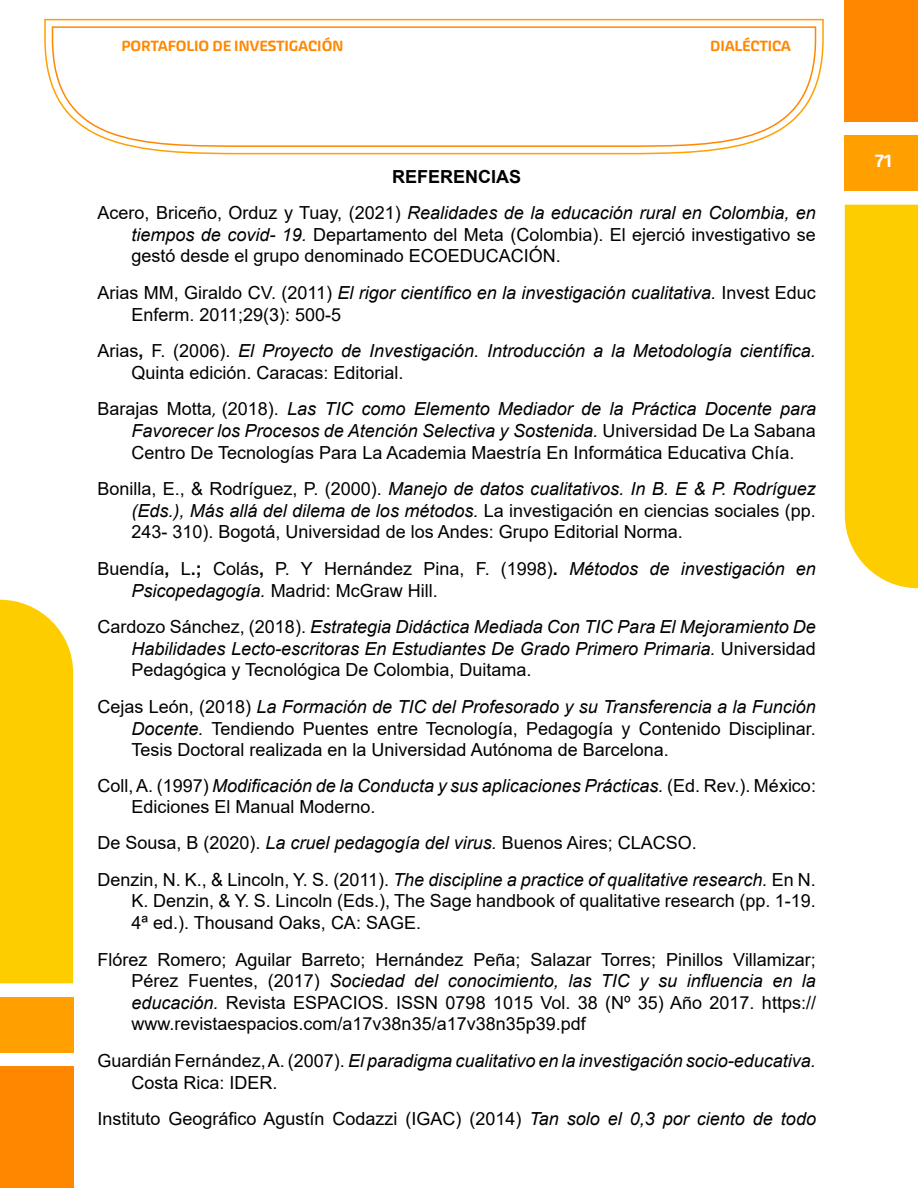
<style>
.page{position:relative;width:918px;height:1188px;background:#fff}
.page>*{position:absolute;margin:0;border:0;box-sizing:border-box;transform-origin:0 0}
.t1{font:18px/21.6px "Arial";color:#000}
.t2{font:italic 18px/21.6px "Arial";color:#000}
.t3{font:500 18px "Akceler Aalt";color:#fff}
.t4{font:500 15px "Akceler Aalt";color:#f80}
.s1{font-weight:700;font-style:normal}
.s2{font-style:normal}
.s3{font-style:italic}
.s4{font-family:"Calibri";font-size:16.5px}
.s5{font-weight:700}
</style>
<div class="page">
<div style="left:845px;top:0;width:73px;height:122px;background:#ff8700"></div>
<div style="left:845px;top:135px;width:73px;height:56px;background:#ffa000"></div>
<div style="left:845px;top:205px;width:73px;height:383px;background:#fecd00"></div>
<div style="left:0;top:1066px;width:73px;height:122px;background:#ff8700"></div>
<div style="left:0;top:997px;width:73px;height:56px;background:#ffa000"></div>
<div style="left:0;top:600px;width:73px;height:383px;background:#fecd00"></div>
<svg style="left:44px;top:18px;width:780px;height:137px"></svg>
<svg style="left:51px;top:26px;width:766px;height:122px"></svg>
<p class="t4" style="left:122px;top:35px;width:223px">PORTAFOLIO DE INVESTIGACIÓN</p>
<p class="t4" style="left:710px;top:35px;width:82px">DIALÉCTICA</p>
<p class="t2" style="left:97px;top:158px;width:720px;line-height:36.6px;text-align:center"><span class="s1">REFERENCIAS<br></span><span class="s2">Acero, Briceño, Orduz y Tuay, (2021)</span> Realidades de la educación rural en Colombia, en</p>
<p class="t1" style="left:132px;top:224px;width:686px"><span class="s3">tiempos de covid- 19.</span> Departamento del Meta (Colombia). El ejerció investigativo se gestó desde el grupo denominado ECOEDUCACIÓN.</p>
<p class="t1" style="left:132px;top:282px;width:686px;text-indent:-34px">Arias MM, Giraldo CV. (2011) <span class="s3">El rigor científico en la investigación cualitativa.</span> Invest Educ<br>Enferm. 2011;29(3): 500-5</p>
<p class="t2" style="left:132px;top:340px;width:686px;text-indent:-34px"><span class="s2">Arias</span><span class="s1">,</span> <span class="s2">F. (2006).</span> El Proyecto de Investigación. Introducción a la Metodología científica.<br><span class="s2">Quinta edición. Caracas: Editorial.</span></p>
<p class="t1" style="left:132px;top:398px;width:686px;text-align:justify;text-indent:-34px">Barajas Motta<span class="s4">,</span> (2018). <span class="s3">Las TIC como Elemento Mediador de la Práctica Docente para Favorecer los Procesos de Atención Selectiva y Sostenida.</span> Universidad De La Sabana Centro De Tecnologías Para La Academia Maestría En Informática Educativa Chía.</p>
<p class="t1" style="left:132px;top:478px;width:686px;text-align:justify;text-indent:-34px">Bonilla, E., &amp; Rodríguez, P. (2000). <span class="s3">Manejo de datos cualitativos. In B. E &amp; P. Rodríguez (Eds.), Más allá del dilema de los métodos.</span> La investigación en ciencias sociales (pp.<br>243- 310). Bogotá, Universidad de los Andes: Grupo Editorial Norma.</p>
<p class="t1" style="left:132px;top:558px;width:686px;text-indent:-34px">Buendía<span class="s5">,</span> L<span class="s5">.;</span> Colás<span class="s5">,</span> P. Y Hernández Pina, F. (1998)<span class="s5">.</span> <span class="s3">Métodos de investigación en<br>Psicopedagogía.</span> Madrid: McGraw Hill.</p>
<p class="t2" style="left:132px;top:616px;width:686px;text-align:justify;text-indent:-34px"><span class="s2">Cardozo Sánchez, (2018).</span> Estrategia Didáctica Mediada Con TIC Para El Mejoramiento De Habilidades Lecto-escritoras En Estudiantes De Grado Primero Primaria. <span class="s2">Universidad Pedagógica y Tecnológica De Colombia, Duitama.</span></p>
<p class="t1" style="left:132px;top:696px;width:686px;text-align:justify;text-indent:-34px">Cejas León, (2018) <span class="s3">La Formación de TIC del Profesorado y su Transferencia a la Función Docente.</span> Tendiendo Puentes entre Tecnología, Pedagogía y Contenido Disciplinar.<br>Tesis Doctoral realizada en la Universidad Autónoma de Barcelona.</p>
<p class="t1" style="left:132px;top:775px;width:686px;line-height:20.7px;text-indent:-34px">Coll, A. (1997) <span class="s3">Modificación de la Conducta y sus aplicaciones Prácticas.</span> (Ed. Rev.). México:<br>Ediciones El Manual Moderno.</p>
<p class="t1" style="left:98px;top:824px;width:720px;line-height:36.6px">De Sousa, B (2020). <span class="s3">La cruel pedagogía del virus.</span> Buenos Aires; CLACSO.<br>Denzin, N. K., &amp; Lincoln, Y. S. (2011). <span class="s3">The discipline a practice of qualitative research.</span> En N.</p>
<p class="t1" style="left:132px;top:890px;width:686px">K. Denzin, &amp; Y. S. Lincoln (Eds.), The Sage handbook of qualitative research (pp. 1-19.<br>4ª ed.). Thousand Oaks, CA: SAGE.</p>
<p class="t1" style="left:132px;top:948px;width:686px;text-align:justify;text-indent:-34px">Flórez Romero; Aguilar Barreto; Hernández Peña; Salazar Torres; Pinillos Villamizar; Pérez Fuentes, (2017) <span class="s3">Sociedad del conocimiento, las TIC y su influencia en la educación.</span> Revista ESPACIOS. ISSN 0798 1015 Vol. 38 (Nº 35) Año 2017. https:// www.revistaespacios.com/a17v38n35/a17v38n35p39.pdf</p>
<p class="t2" style="left:132px;top:1050px;width:686px;text-indent:-34px"><span class="s2">Guardián Fernández, A. (2007).</span> El paradigma cualitativo en la investigación socio-educativa.<br><span class="s2">Costa Rica: IDER.</span></p>
<p class="t1" style="left:98px;top:1108px;width:720px">Instituto Geográfico Agustín Codazzi (IGAC) (2014) <span class="s3">Tan solo el 0,3 por ciento de todo</span></p>
<p class="t3" style="left:875px;top:147px;width:18px">71</p>
</div>
